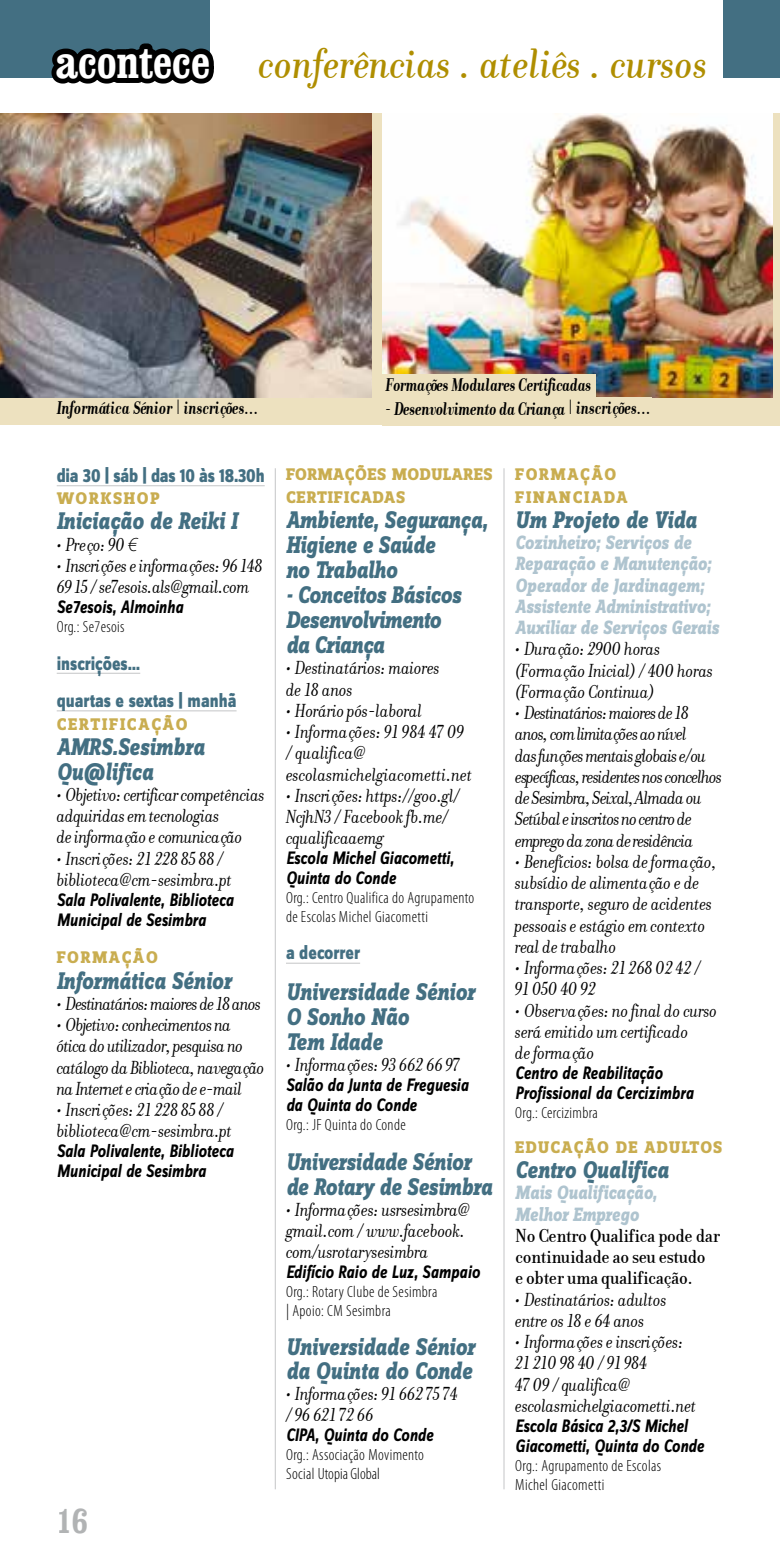
<style>
.page{position:relative;width:780px;height:1560px;background:#fff}
.page>*{position:absolute;margin:0;border:0;box-sizing:border-box;transform-origin:0 0}
.t1{font:italic 500 45px "Donatora";color:#af8e00}
.t2{font:700 condensed 45px "Clarendon";letter-spacing:-.01em;color:#fff}
.t3{font:700 condensed 35px "Clarendon";color:#b1b3b4}
.t4{font:italic 800 25px/25px "Zine Slab Dis";color:#436f82;scale:.85 1}
.t5{font:italic 20px/21.2px "Donatora";letter-spacing:-.01em;color:#000}
.t6{font:italic 20px/21.2px "Donatora";letter-spacing:-.04em;color:#000}
.t7{font:italic 800 20px/21.2px "Zine Slab Dis";letter-spacing:.005em;color:#afc4cf;scale:.85 1}
.t8{font:italic 20px/21.2px "Donatora";letter-spacing:-.03em;color:#000}
.t9{font:500 20px/21.2px "Donatora";letter-spacing:-.02em;color:#000}
.t10{font:italic 700 20px "Donatora";letter-spacing:-.02em;color:#000;scale:.85 1}
.t11{font:800 20px/37.5px "Zine Sans Dis";color:#436f82;scale:.85 1}
.t12{font:italic 700 20px "Donatora";color:#000;scale:.85 1}
.t13{font:italic 700 18.75px/20px "Zine Sans Dis";color:#000;scale:.85 1}
.t14{font:800 17.5px/22.5px "Zine Slab Dis";letter-spacing:.1em;color:#c9ad50}
.t15{font:800 17.5px/22.5px "Zine Slab Dis";letter-spacing:.03em;color:#c9ad50}
.t16{font:800 17.5px "Zine Slab Dis";letter-spacing:.07em;color:#c9ad50}
.t17{font:300 condensed 16.25px/18.8px "Myriad Pro";letter-spacing:.025em;color:#000}
.s1{font-family:"Myriad Pro";font-weight:300}
</style>
<div class="page">
<div style="left:0;top:113px;width:780px;height:312px;background:#ede1bf"></div>
<div style="left:723px;top:0;width:57px;height:78px;background:#436f82"></div>
<hr style="left:57px;top:485px;width:208px;height:1px;background:#d0d1d2">
<hr style="left:57px;top:672px;width:83px;height:2px;background:#d0d1d2">
<hr style="left:57px;top:710px;width:179px;height:1px;background:#d0d1d2">
<hr style="left:286px;top:962px;width:74px;height:1px;background:#d0d1d2">
<img style="left:0;top:113px;width:372px;height:284px">
<div style="left:0;top:0;width:209px;height:78px;background:#436f82"></div>
<svg style="left:51px;top:38px;width:163px;height:46px"></svg>
<hr style="left:275px;top:468px;width:1px;height:1020px;background:#d0d1d2">
<hr style="left:503px;top:468px;width:1px;height:1020px;background:#d0d1d2">
<img style="left:382px;top:113px;width:390px;height:284px">
<div style="left:382px;top:373px;width:213px;height:52px;background:#ede1bf"></div>
<h1 class="t2" style="left:55px;top:35px;width:157px">acontece</h1>
<h1 class="t1" style="left:258px;top:39px;width:451px">conferências . ateliês . cursos</h1>
<p class="t12" style="left:35px;top:397px;width:264px">aaaInformática Sénior | inscrições...</p>
<p class="t11" style="left:57px;top:457px;width:246px">dia 30 | sáb | das 10 às 18.30h</p>
<p class="t14" style="left:57px;top:488px;width:105px">WORKSHOP</p>
<p class="t4" style="left:57px;top:510px;width:214px">Iniciação de Reiki I</p>
<p class="t5" style="left:57px;top:534px;width:82px">• Preço: 90 <span class="s1">€</span></p>
<p class="t5" style="left:57px;top:555px;width:207px">• Inscrições e informações: 96 148<br>69 15 / se7esois.als@gmail.com</p>
<p class="t13" style="left:57px;top:598px;width:150px">Se7esois, Almoinha</p>
<p class="t17" style="left:57px;top:617px;width:69px">Org.: Se7esois</p>
<p class="t11" style="left:57px;top:645px;width:213px">inscrições…<br>quartas e sextas | manhã</p>
<p class="t14" style="left:57px;top:713px;width:132px">CERTIFICAÇÃO</p>
<p class="t4" style="left:57px;top:735px;width:175px">AMRS.Sesimbra<br>Qu@lifica</p>
<p class="t5" style="left:57px;top:784px;width:209px">• Objetivo: certificar competências adquiridas em tecnologias<br>de informação e comunicação</p>
<p class="t5" style="left:57px;top:847px;width:177px">• Inscrições: 21 228 85 88 / biblioteca@cm-sesimbra.pt</p>
<p class="t13" style="left:57px;top:890px;width:209px">Sala Polivalente, Biblioteca<br>Municipal de Sesimbra</p>
<p class="t14" style="left:57px;top:947px;width:103px">FORMAÇÃO</p>
<p class="t4" style="left:57px;top:969px;width:207px">Informática Sénior</p>
<p class="t6" style="left:57px;top:992px;width:206px">• Destinatários: maiores de 18 anos</p>
<p class="t8" style="left:57px;top:1014px;width:209px">• Objetivo: conhecimentos na ótica do utilizador, pesquisa no catálogo da Biblioteca, navegação na Internet e criação de e-mail</p>
<p class="t5" style="left:57px;top:1098px;width:177px">• Inscrições: 21 228 85 88 / biblioteca@cm-sesimbra.pt</p>
<p class="t13" style="left:57px;top:1141px;width:209px">Sala Polivalente, Biblioteca<br>Municipal de Sesimbra</p>
<h2 class="t3" style="left:57px;top:1499px;width:32px">16</h2>
<p class="t10" style="left:385px;top:373px;width:244px">Formações Modulares Certificadas</p>
<p class="t10" style="left:385px;top:397px;width:314px">- Desenvolvimento da Criança | inscrições...</p>
<p class="t15" style="left:286px;top:464px;width:208px">FORMAÇÕES MODULARES<br>CERTIFICADAS</p>
<p class="t4" style="left:286px;top:508px;width:238px">Ambiente, Segurança,<br>Higiene e Saúde<br>no Trabalho</p>
<p class="t4" style="left:286px;top:583px;width:207px">- Conceitos Básicos<br>Desenvolvimento da Criança</p>
<p class="t5" style="left:286px;top:657px;width:155px">• Destinatários: maiores de 18 anos</p>
<p class="t5" style="left:286px;top:700px;width:138px">• Horário pós-laboral</p>
<p class="t5" style="left:286px;top:721px;width:188px">• Informações: 91 984 47 09 / qualifica@ escolasmichelgiacometti.net</p>
<p class="t5" style="left:286px;top:784px;width:175px">• Inscrições: https://goo.gl/<br>NcjhN3 / Facebook fb.me/ cqualificaaemg</p>
<p class="t13" style="left:286px;top:849px;width:199px">Escola Michel Giacometti,<br>Quinta do Conde</p>
<p class="t17" style="left:286px;top:888px;width:190px">Org.: Centro Qualifica do Agrupamento de Escolas Michel Giacometti</p>
<p class="t11" style="left:286px;top:935px;width:89px">a decorrer</p>
<p class="t4" style="left:286px;top:980px;width:224px">Universidade Sénior<br>O Sonho Não<br>Tem Idade</p>
<p class="t5" style="left:286px;top:1053px;width:176px">• Informações: 93 662 66 97</p>
<p class="t13" style="left:286px;top:1075px;width:216px">Salão da Junta de Freguesia da Quinta do Conde</p>
<p class="t17" style="left:286px;top:1114px;width:121px">Org.: JF Quinta do Conde</p>
<p class="t4" style="left:286px;top:1150px;width:244px">Universidade Sénior de Rotary de Sesimbra</p>
<p class="t5" style="left:286px;top:1198px;width:186px">• Informações: usrsesimbra@ gmail.com / www.facebook. com/usrotarysesimbra</p>
<p class="t13" style="left:286px;top:1262px;width:230px">Edifício Raio de Luz, Sampaio</p>
<p class="t17" style="left:286px;top:1282px;width:153px">Org.: Rotary Clube de Sesimbra | Apoio: CM Sesimbra</p>
<p class="t4" style="left:286px;top:1335px;width:224px;line-height:23.8px">Universidade Sénior da Quinta do Conde</p>
<p class="t5" style="left:286px;top:1382px;width:174px">• Informações: 91 662 75 74 / 96 621 72 66</p>
<p class="t13" style="left:286px;top:1425px;width:175px">CIPA, Quinta do Conde</p>
<p class="t17" style="left:286px;top:1444px;width:139px">Org.: Associação Movimento<br>Social Utopia Global</p>
<p class="t14" style="left:515px;top:464px;width:114px">FORMAÇÃO<br>FINANCIADA</p>
<p class="t4" style="left:515px;top:508px;width:215px">Um Projeto de Vida</p>
<p class="t7" style="left:515px;top:533px;width:241px">Cozinheiro; Serviços de<br>Reparação e Manutenção;<br>Operador de Jardinagem;<br>Assistente Administrativo;<br>Auxiliar de Serviços Gerais</p>
<p class="t5" style="left:515px;top:638px;width:199px">• Duração: 2900 horas (Formação Inicial) / 400 horas (Formação Continua)</p>
<p class="t6" style="left:515px;top:702px;width:208px">• Destinatários: maiores de 18 anos, com limitações ao nível<br>das funções mentais globais e/ou específicas, residentes nos concelhos de Sesimbra, Seixal, Almada ou<br>Setúbal e inscritos no centro de emprego da zona de residência</p>
<p class="t5" style="left:515px;top:850px;width:203px">• Benefícios: bolsa de formação, subsídio de alimentação e de transporte, seguro de acidentes pessoais e estágio em contexto real de trabalho</p>
<p class="t5" style="left:515px;top:957px;width:187px">• Informações: 21 268 02 42 /<br>91 050 40 92</p>
<p class="t5" style="left:515px;top:999px;width:203px">• Observações: no final do curso será emitido um certificado<br>de formação</p>
<p class="t13" style="left:515px;top:1063px;width:211px">Centro de Reabilitação<br>Profissional da Cercizimbra</p>
<p class="t17" style="left:515px;top:1103px;width:84px">Org.: Cercizimbra</p>
<p class="t16" style="left:515px;top:1137px;width:209px">EDUCAÇÃO DE ADULTOS</p>
<p class="t4" style="left:515px;top:1158px;width:182px">Centro Qualifica</p>
<p class="t7" style="left:515px;top:1183px;width:168px">Mais Qualificação,<br>Melhor Emprego</p>
<p class="t9" style="left:515px;top:1224px;width:206px">No Centro Qualifica pode dar continuidade ao seu estudo<br>e obter uma qualificação.</p>
<p class="t5" style="left:515px;top:1288px;width:153px">• Destinatários: adultos entre os 18 e 64 anos</p>
<p class="t5" style="left:515px;top:1330px;width:183px">• Informações e inscrições:<br>21 210 98 40 / 91 984<br>47 09 / qualifica@ escolasmichelgiacometti.net</p>
<p class="t13" style="left:515px;top:1416px;width:223px">Escola Básica 2,3/S Michel<br>Giacometti, Quinta do Conde</p>
<p class="t17" style="left:515px;top:1455px;width:147px">Org.: Agrupamento de Escolas<br>Michel Giacometti</p>
</div>
